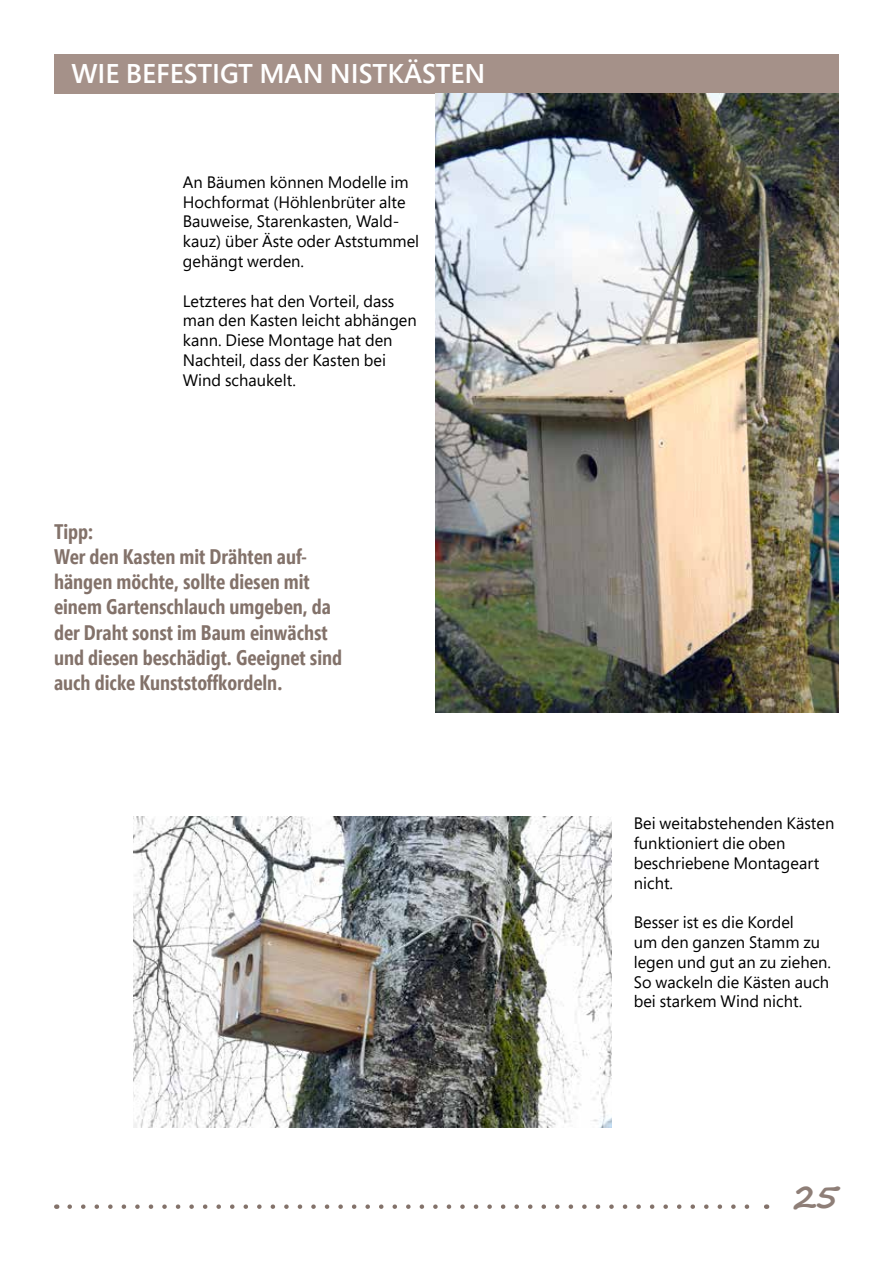
<style>
.page{position:relative;width:893px;height:1263px;background:#fff}
.page>*{position:absolute;margin:0;border:0;box-sizing:border-box;transform-origin:0 0}
.t1{font:700 33px "Segoe Script";color:#8e7e77}
.t2{font:600 27px "Segoe Pro";color:#fff}
.t3{font:700 21px/25.2px "Segoe Pro Cond";color:#83726a}
.t4{font:16.5px/19.8px "Segoe Pro";color:#000}
</style>
<div class="page">
<div style="left:54px;top:54px;width:785px;height:40px;background:#a59189"></div>
<svg style="left:70px;top:1204px;width:680px;height:5px"></svg>
<img style="left:134px;top:817px;width:477px;height:311px">
<img style="left:436px;top:94px;width:403px;height:618px">
<h2 class="t2" style="left:71px;top:55px;width:416px">WIE BEFESTIGT MAN NISTKÄSTEN</h2>
<p class="t4" style="left:183px;top:172px;width:238px">An Bäumen können Modelle im<br>Hochformat (Höhlenbrüter alte<br>Bauweise, Starenkasten, Wald&shy;kauz) über Äste oder Aststummel gehängt werden.</p>
<p class="t4" style="left:183px;top:290px;width:235px">Letzteres hat den Vorteil, dass man den Kasten leicht abhängen kann. Diese Montage hat den<br>Nachteil, dass der Kasten bei<br>Wind schaukelt.</p>
<p class="t3" style="left:54px;top:519px;width:290px">Tipp:<br>Wer den Kasten mit Drähten auf&shy;hängen möchte, sollte diesen mit einem Gartenschlauch umgeben, da der Draht sonst im Baum einwächst und diesen beschädigt. Geeignet sind auch dicke Kunststoffkordeln.</p>
<p class="t4" style="left:634px;top:813px;width:202px">Bei weitabstehenden Kästen funktioniert die oben beschriebene Montageart nicht.</p>
<p class="t4" style="left:634px;top:912px;width:199px">Besser ist es die Kordel<br>um den ganzen Stamm zu legen und gut an zu ziehen.<br>So wackeln die Kästen auch bei starkem Wind nicht.</p>
<h1 class="t1" style="left:793px;top:1170px;width:48px">25</h1>
</div>
